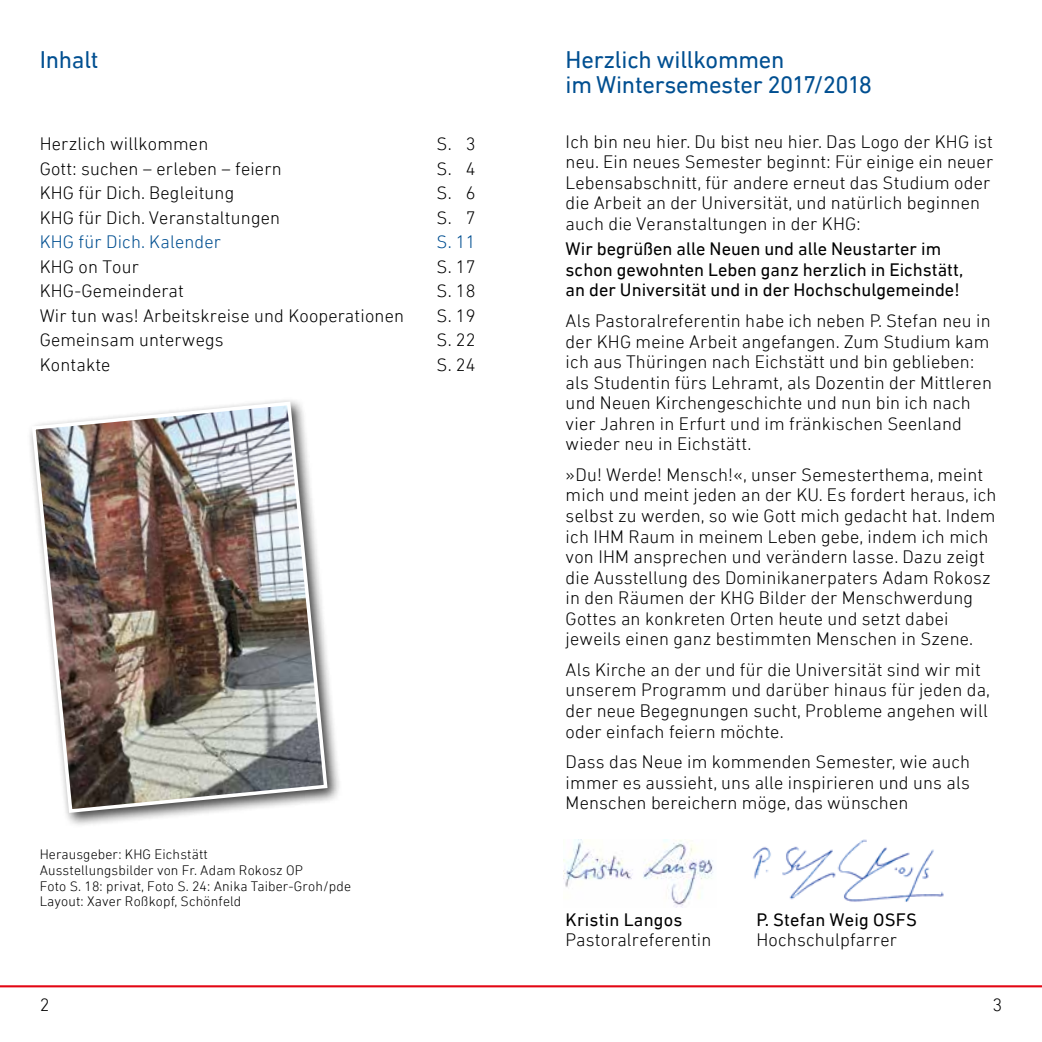
<style>
.page{position:relative;width:1042px;height:1042px;background:#fff}
.page>*{position:absolute;margin:0;border:0;box-sizing:border-box;transform-origin:0 0}
.t1{font:24.5px/24.5px "DIN Next LT Pro";letter-spacing:-.01em;color:#004f91}
.t2{font:300 18.38px/20.5px "DIN Next LT Pro";letter-spacing:.01em;color:#000}
.t3{font:18.38px/20.5px "DIN Next LT Pro";color:#000}
.t4{font:300 18.38px "DIN Next LT Pro";letter-spacing:.01em;color:#004f91}
.t5{font:300 14px/15.8px "DIN Next LT Pro";letter-spacing:.01em;color:#000}
</style>
<div class="page">
<hr style="left:0;top:985px;width:1042px;height:2px;background:#e30613">
<div style="left:27px;top:397px;width:316px;height:430px;background:#000;opacity:.75"></div>
<img style="left:30px;top:400px;width:299px;height:415px">
<img style="left:563px;top:839px;width:150px;height:68px">
<img style="left:752px;top:839px;width:192px;height:63px">
<h1 class="t1" style="left:40px;top:47px;width:60px">Inhalt</h1>
<p class="t2" style="left:40px;top:134px;width:170px">Herzlich willkommen</p>
<p class="t2" style="left:437px;top:134px;width:40px">S. 3</p>
<p class="t2" style="left:40px;top:158px;width:244px">Gott: suchen – erleben – feiern</p>
<p class="t2" style="left:437px;top:158px;width:40px">S. 4</p>
<p class="t2" style="left:40px;top:183px;width:196px">KHG für Dich. Begleitung</p>
<p class="t2" style="left:437px;top:183px;width:40px">S. 6</p>
<p class="t2" style="left:40px;top:207px;width:242px">KHG für Dich. Veranstaltungen</p>
<p class="t2" style="left:437px;top:207px;width:40px">S. 7</p>
<p class="t4" style="left:40px;top:231px;width:183px">KHG für Dich. Kalender</p>
<p class="t4" style="left:437px;top:231px;width:40px">S. 11</p>
<p class="t2" style="left:40px;top:256px;width:101px">KHG on Tour</p>
<p class="t2" style="left:437px;top:256px;width:40px">S. 17</p>
<p class="t2" style="left:40px;top:281px;width:146px">KHG-Gemeinderat</p>
<p class="t2" style="left:437px;top:281px;width:40px">S. 18</p>
<p class="t2" style="left:40px;top:305px;width:366px">Wir tun was! Arbeitskreise und Kooperationen</p>
<p class="t2" style="left:437px;top:305px;width:40px">S. 19</p>
<p class="t2" style="left:40px;top:330px;width:185px">Gemeinsam unterwegs</p>
<p class="t2" style="left:437px;top:330px;width:40px">S. 22</p>
<p class="t2" style="left:40px;top:354px;width:72px">Kontakte</p>
<p class="t2" style="left:437px;top:354px;width:40px">S. 24</p>
<p class="t5" style="left:40px;top:846px;width:313px">Herausgeber: KHG Eichstätt<br>Ausstellungsbilder von Fr. Adam Rokosz OP<br>Foto S. 18: privat, Foto S. 24: Anika Taiber-Groh/pde Layout: Xaver Roßkopf, Schönfeld</p>
<h1 class="t1" style="left:566px;top:47px;width:308px">Herzlich willkommen<br>im Wintersemester 2017/2018</h1>
<p class="t2" style="left:566px;top:131px;width:429px">Ich bin neu hier. Du bist neu hier. Das Logo der KHG ist neu. Ein neues Semester beginnt: Für einige ein neuer Lebensabschnitt, für andere erneut das Studium oder die Arbeit an der Universität, und natürlich beginnen auch die Veranstaltungen in der KHG:</p>
<p class="t3" style="left:566px;top:239px;width:399px">Wir begrüßen alle Neuen und alle Neustarter im schon gewohnten Leben ganz herzlich in Eichstätt, an der Universität und in der Hochschulgemeinde!</p>
<p class="t2" style="left:566px;top:310px;width:428px">Als Pastoralreferentin habe ich neben P. Stefan neu in der KHG meine Arbeit angefangen. Zum Studium kam ich aus Thüringen nach Eichstätt und bin geblieben: als Studentin fürs Lehramt, als Dozentin der Mittleren und Neuen Kirchengeschichte und nun bin ich nach vier Jahren in Erfurt und im fränkischen Seenland wieder neu in Eichstätt.</p>
<p class="t2" style="left:566px;top:464px;width:432px">»Du! Werde! Mensch!«, unser Semesterthema, meint mich und meint jeden an der KU. Es fordert heraus, ich selbst zu werden, so wie Gott mich gedacht hat. Indem ich IHM Raum in meinem Leben gebe, indem ich mich von IHM ansprechen und verändern lasse. Dazu zeigt die Ausstellung des Dominikanerpaters Adam Rokosz in den Räumen der KHG Bilder der Menschwerdung Gottes an konkreten Orten heute und setzt dabei jeweils einen ganz bestimmten Menschen in Szene.</p>
<p class="t2" style="left:566px;top:659px;width:426px">Als Kirche an der und für die Universität sind wir mit unserem Programm und darüber hinaus für jeden da, der neue Begegnungen sucht, Probleme angehen will oder einfach feiern möchte.</p>
<p class="t2" style="left:566px;top:751px;width:406px;text-align:justify">Dass das Neue im kommenden Semester, wie auch immer es aussieht, uns alle inspirieren und uns als Menschen bereichern möge, das wünschen</p>
<p class="t3" style="left:566px;top:909px;width:118px">Kristin Langos</p>
<p class="t3" style="left:756px;top:909px;width:162px">P. Stefan Weig OSFS</p>
<p class="t2" style="left:566px;top:929px;width:147px">Pastoralreferentin</p>
<p class="t2" style="left:756px;top:929px;width:142px">Hochschulpfarrer</p>
<p class="t2" style="left:40px;top:994px;width:11px">2</p>
<p class="t2" style="left:992px;top:994px;width:11px">3</p>
</div>
